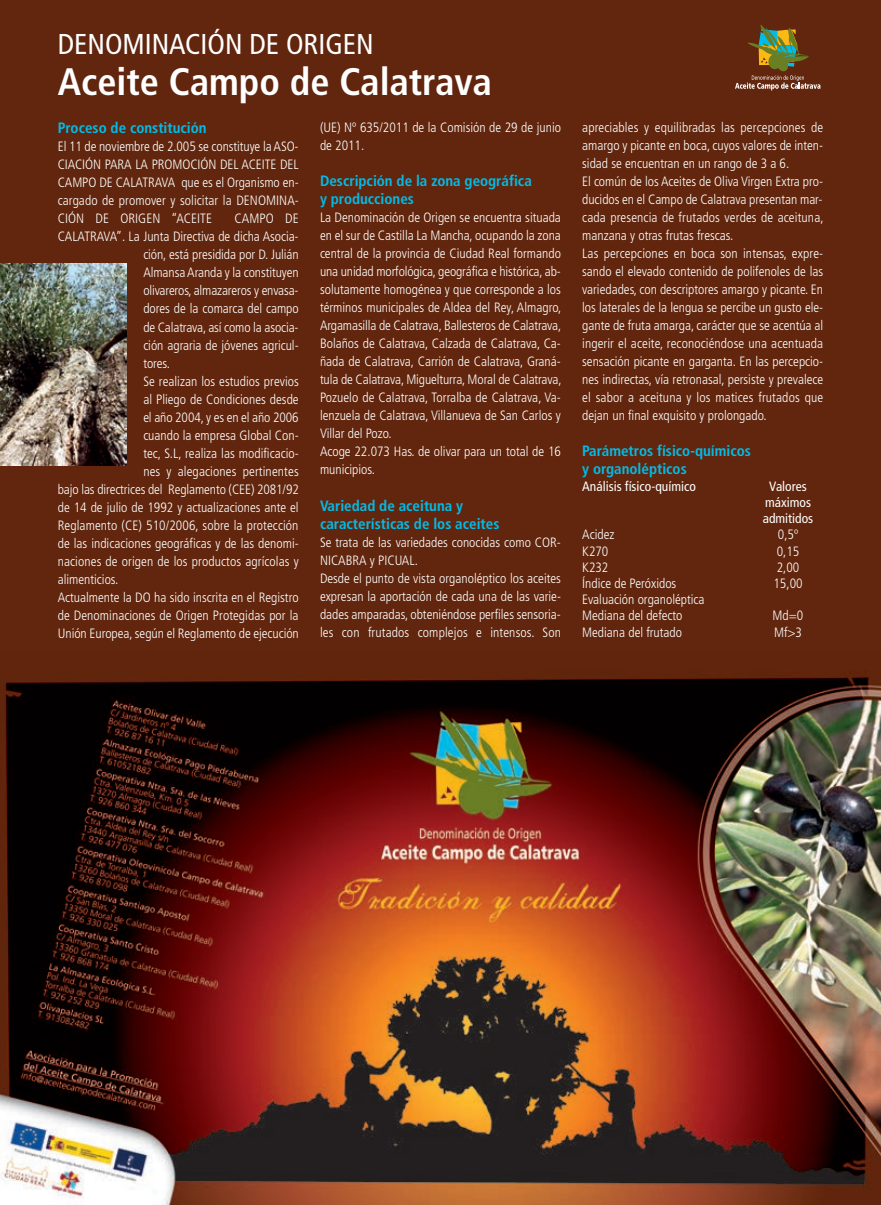
<style>
.page{position:relative;width:881px;height:1205px;background:#fff}
.page>*{position:absolute;margin:0;border:0;box-sizing:border-box;transform-origin:0 0}
.t1{font:700 condensed 38.25px "Frutiger";color:#fff}
.t2{font:condensed 28.65px "Frutiger";color:#fff}
.t3{font:700 condensed 15px/18px "Frutiger";color:#02bce8}
.t4{font:300 condensed 13.5px/18px "Frutiger";color:#fff}
.t5{font:condensed 13.5px/16.2px "Frutiger";color:#fff;text-align:center}
</style>
<div class="page">
<div style="left:0;top:0;width:881px;height:655px;background:#61260d"></div>
<img style="left:0;top:655px;width:881px;height:549px">
<svg style="left:735px;top:25px;width:85px;height:65px"></svg>
<img style="left:0;top:263px;width:127px;height:202px">
<h2 class="t2" style="left:58px;top:32px;width:317px">DENOMINACIÓN DE ORIGEN</h2>
<h1 class="t1" style="left:58px;top:67px;width:436px">Aceite Campo de Calatrava</h1>
<p class="t3" style="left:58px;top:120px;width:150px">Proceso de constitución</p>
<p class="t4" style="left:58px;top:139px;width:243px;text-align:justify">El 11 de noviembre de 2.005 se constituye la ASO-CIACIÓN PARA LA PROMOCIÓN DEL ACEITE DEL CAMPO DE CALATRAVA que es el Organismo en&shy;cargado de promover y solicitar la DENOMINA-CIÓN DE ORIGEN “ACEITE</p>
<p class="t4" style="left:235px;top:211px;width:66px">CAMPO DE</p>
<p class="t4" style="left:58px;top:229px;width:242px">CALATRAVA”. La Junta Directiva de dicha Asocia-</p>
<p class="t4" style="left:143px;top:247px;width:157px">ción, está presidida por D. Julián</p>
<p class="t4" style="left:143px;top:265px;width:157px">Almansa Aranda y la constituyen</p>
<p class="t4" style="left:143px;top:283px;width:157px">olivareros, almazareros y envasa-</p>
<p class="t4" style="left:143px;top:301px;width:157px">dores de la comarca del campo</p>
<p class="t4" style="left:143px;top:319px;width:157px">de Calatrava, así como la asocia-</p>
<p class="t4" style="left:143px;top:337px;width:157px">ción agraria de jóvenes agricul-</p>
<p class="t4" style="left:143px;top:355px;width:28px">tores.</p>
<p class="t4" style="left:143px;top:373px;width:157px">Se realizan los estudios previos</p>
<p class="t4" style="left:143px;top:391px;width:157px">al Pliego de Condiciones desde</p>
<p class="t4" style="left:143px;top:409px;width:157px">el año 2004, y es en el año 2006</p>
<p class="t4" style="left:143px;top:427px;width:157px">cuando la empresa Global Con-</p>
<p class="t4" style="left:143px;top:445px;width:157px">tec, S.L, realiza las modificacio-</p>
<p class="t4" style="left:143px;top:463px;width:157px">nes y alegaciones pertinentes</p>
<p class="t4" style="left:58px;top:481px;width:243px">bajo las directrices del Reglamento (CEE) 2081/92</p>
<p class="t4" style="left:58px;top:499px;width:242px">de 14 de julio de 1992 y actualizaciones ante el</p>
<p class="t4" style="left:58px;top:517px;width:242px">Reglamento (CE) 510/2006, sobre la protección</p>
<p class="t4" style="left:58px;top:535px;width:243px">de las indicaciones geográficas y de las denomi-</p>
<p class="t4" style="left:58px;top:553px;width:243px">naciones de origen de los productos agrícolas y</p>
<p class="t4" style="left:58px;top:571px;width:62px">alimenticios.</p>
<p class="t4" style="left:58px;top:589px;width:242px">Actualmente la DO ha sido inscrita en el Registro</p>
<p class="t4" style="left:58px;top:607px;width:242px">de Denominaciones de Origen Protegidas por la</p>
<p class="t4" style="left:58px;top:625px;width:243px">Unión Europea, según el Reglamento de ejecución</p>
<p class="t4" style="left:320px;top:119px;width:242px">(UE) Nº 635/2011 de la Comisión de 29 de junio de 2011.</p>
<p class="t3" style="left:320px;top:173px;width:213px">Descripción de la zona geográfica y producciones</p>
<p class="t4" style="left:320px;top:210px;width:243px">La Denominación de Origen se encuentra situada en el sur de Castilla La Mancha, ocupando la zona central de la provincia de Ciudad Real formando una unidad morfológica, geográfica e histórica, ab&shy;solutamente homogénea y que corresponde a los términos municipales de Aldea del Rey, Almagro, Argamasilla de Calatrava, Ballesteros de Calatrava, Bolaños de Calatrava, Calzada de Calatrava, Ca&shy;ñada de Calatrava, Carrión de Calatrava, Graná&shy;tula de Calatrava, Miguelturra, Moral de Calatrava, Pozuelo de Calatrava, Torralba de Calatrava, Va&shy;lenzuela de Calatrava, Villanueva de San Carlos y Villar del Pozo.<br>Acoge 22.073 Has. de olivar para un total de 16 municipios.</p>
<p class="t3" style="left:320px;top:497px;width:181px">Variedad de aceituna y características de los aceites</p>
<p class="t4" style="left:320px;top:534px;width:242px">Se trata de las variedades conocidas como COR-NICABRA y PICUAL.<br>Desde el punto de vista organoléptico los aceites expresan la aportación de cada una de las varie&shy;dades amparadas, obteniéndose perfiles sensoria&shy;les con frutados complejos e intensos. Son</p>
<p class="t4" style="left:582px;top:120px;width:243px">apreciables y equilibradas las percepciones de amargo y picante en boca, cuyos valores de inten&shy;sidad se encuentran en un rango de 3 a 6.<br>El común de los Aceites de Oliva Virgen Extra pro&shy;ducidos en el Campo de Calatrava presentan mar&shy;cada presencia de frutados verdes de aceituna, manzana y otras frutas frescas.<br>Las percepciones en boca son intensas, expre&shy;sando el elevado contenido de polifenoles de las variedades, con descriptores amargo y picante. En los laterales de la lengua se percibe un gusto ele&shy;gante de fruta amarga, carácter que se acentúa al ingerir el aceite, reconociéndose una acentuada sensación picante en garganta. En las percepcio&shy;nes indirectas, vía retronasal, persiste y prevalece el sabor a aceituna y los matices frutados que dejan un final exquisito y prolongado.</p>
<p class="t3" style="left:582px;top:442px;width:170px">Parámetros físico-químicos y organolépticos</p>
<p class="t5" style="left:582px;top:479px;width:115px">Análisis físico-químico</p>
<p class="t5" style="left:763px;top:479px;width:52px">Valores máximos admitidos</p>
<p class="t4" style="left:582px;top:526px;width:34px">Acidez</p>
<p class="t4" style="left:778px;top:526px;width:22px">0,5º</p>
<p class="t4" style="left:582px;top:543px;width:28px">K270</p>
<p class="t4" style="left:777px;top:543px;width:24px">0,15</p>
<p class="t4" style="left:582px;top:559px;width:28px">K232</p>
<p class="t4" style="left:777px;top:559px;width:24px">2,00</p>
<p class="t4" style="left:582px;top:575px;width:96px">Índice de Peróxidos</p>
<p class="t4" style="left:773px;top:575px;width:31px">15,00</p>
<p class="t4" style="left:582px;top:592px;width:124px;line-height:16.2px">Evaluación organoléptica<br>Mediana del defecto</p>
<p class="t4" style="left:773px;top:607px;width:32px">Md=0</p>
<p class="t4" style="left:582px;top:624px;width:101px">Mediana del frutado</p>
<p class="t4" style="left:774px;top:624px;width:30px">Mf&gt;3</p>
</div>
